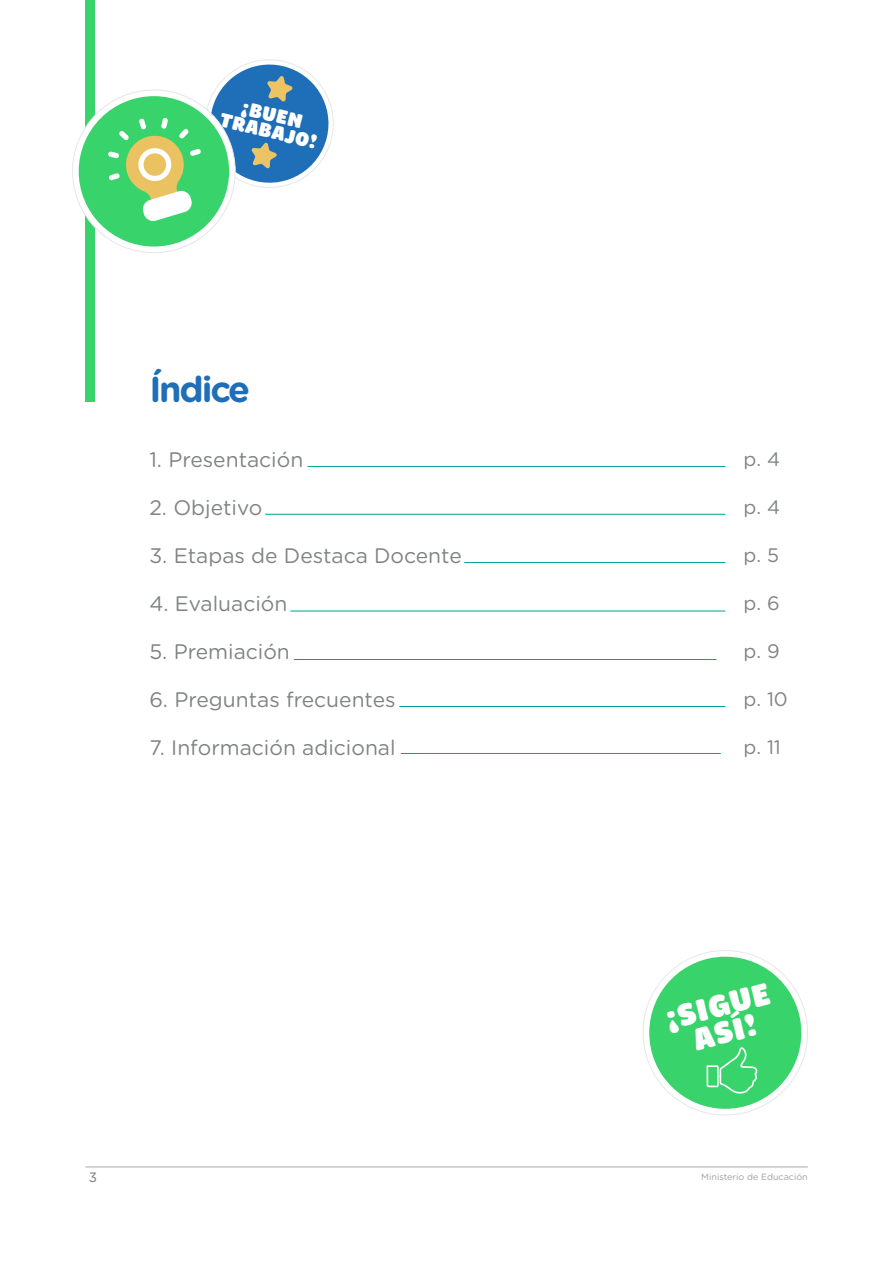
<style>
.page{position:relative;width:893px;height:1263px;background:#fff}
.page>*{position:absolute;margin:0;border:0;box-sizing:border-box;transform-origin:0 0}
.t1{font:700 36px "Gotham Rounded";letter-spacing:-.06em;color:#1f6eb8}
.t2{font:900 31.8px/27.2px "Brevia";color:#fff;text-align:center}
.t3{font:21px "Gotham Rounded";color:#808285}
.t4{font:900 20.1px/17.1px "Brevia";color:#fff;text-align:center}
.t5{font:19.5px "Gotham Rounded";color:#808285}
.t6{font:13.5px "Gotham Rounded";color:#76787b}
.t7{font:9px "Gotham Rounded";color:#9e9ea1}
</style>
<div class="page">
<hr style="left:85px;top:1167px;width:723px;height:1px;background:#a8a9ad">
<hr style="left:307px;top:466px;width:418px;height:1px;background:#00a194">
<hr style="left:265px;top:514px;width:460px;height:1px;background:#00a194">
<hr style="left:464px;top:562px;width:261px;height:1px;background:#00a194">
<hr style="left:290px;top:611px;width:435px;height:1px;background:#00a194">
<hr style="left:294px;top:659px;width:422px;height:1px;background:#00a194">
<hr style="left:399px;top:706px;width:326px;height:1px;background:#00a194">
<hr style="left:401px;top:753px;width:320px;height:1px;background:#00a194">
<div style="left:85px;top:0;width:10px;height:402px;background:#38d46b"></div>
<div style="left:649px;top:957px;width:152px;height:152px;background:#38d46b;border-radius:50%"></div>
<svg style="left:706px;top:1047px;width:52px;height:47px"></svg>
<svg style="left:72px;top:59px;width:262px;height:194px"></svg>
<p class="t4" style="left:226px;top:95px;width:100px;rotate:13deg">¡BUEN<br>TRABAJO!</p>
<p class="t1" style="left:149px;top:363px;width:102px">Índice</p>
<p class="t3" style="left:149px;top:446px;width:155px">1. Presentación</p>
<p class="t3" style="left:149px;top:494px;width:115px">2. Objetivo</p>
<p class="t3" style="left:149px;top:542px;width:314px">3. Etapas de Destaca Docente</p>
<p class="t3" style="left:149px;top:590px;width:140px">4. Evaluación</p>
<p class="t3" style="left:149px;top:638px;width:142px">5. Premiación</p>
<p class="t3" style="left:149px;top:686px;width:248px">6. Preguntas frecuentes</p>
<p class="t3" style="left:149px;top:734px;width:248px">7. Información adicional</p>
<p class="t5" style="left:744px;top:446px;width:38px">p. 4</p>
<p class="t5" style="left:744px;top:494px;width:38px">p. 4</p>
<p class="t5" style="left:744px;top:542px;width:37px">p. 5</p>
<p class="t5" style="left:744px;top:590px;width:37px">p. 6</p>
<p class="t5" style="left:744px;top:638px;width:37px">p. 9</p>
<p class="t5" style="left:744px;top:686px;width:46px">p. 10</p>
<p class="t5" style="left:744px;top:734px;width:39px">p. 11</p>
<h2 class="t2" style="left:663px;top:1006px;width:108px;rotate:-15deg">¡SIGUE<br>ASÍ!</h2>
<p class="t6" style="left:89px;top:1167px;width:10px">3</p>
<p class="t7" style="left:701px;top:1171px;width:108px">Ministerio de Educación</p>
</div>
